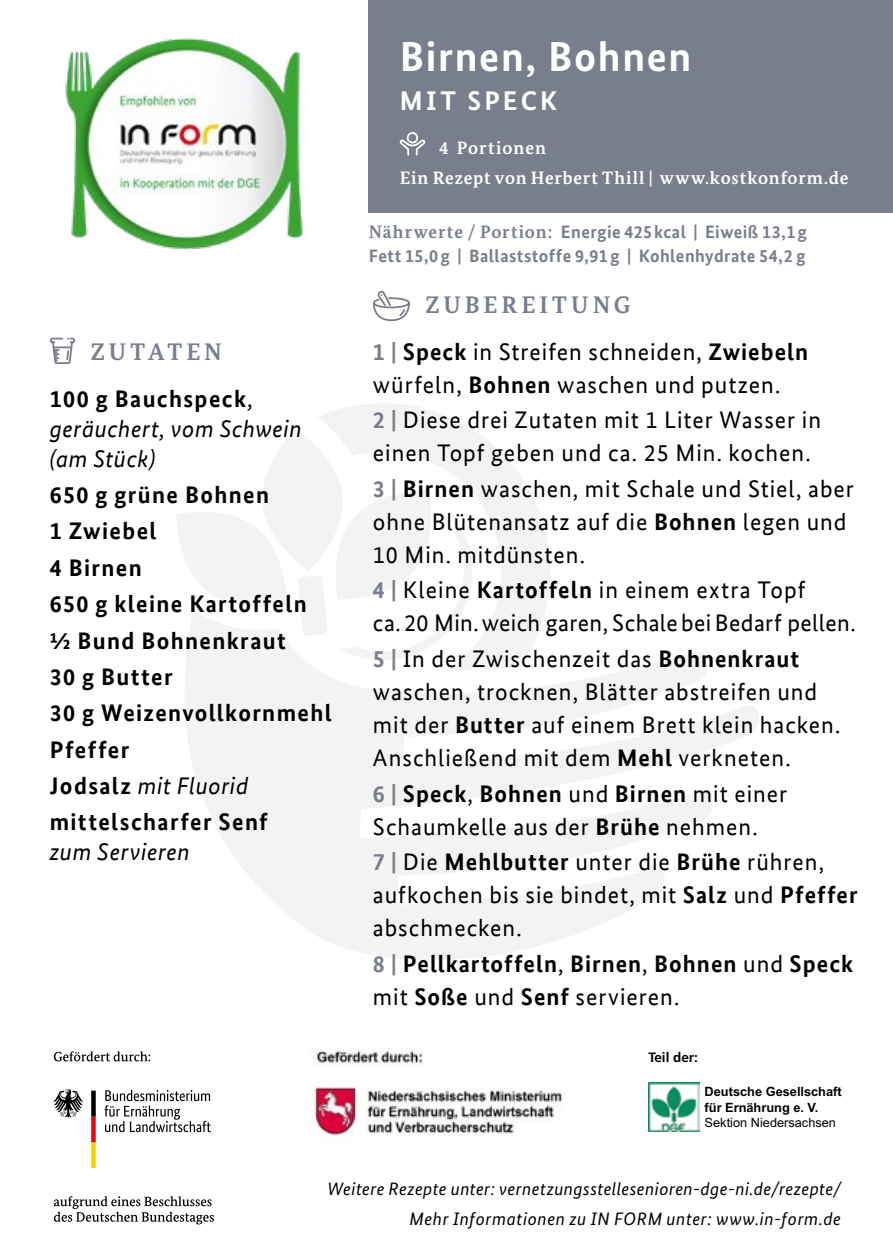
<style>
.page{position:relative;width:893px;height:1259px;background:#fff}
.page>*{position:absolute;margin:0;border:0;box-sizing:border-box;transform-origin:0 0}
.t1{font:700 42px "Bundes Sans";letter-spacing:.04em;color:#fff}
.t2{font:700 27px "Bundes Sans";letter-spacing:.12em;color:#fff}
.t3{font:24px/33px "Bundes Sans Office";letter-spacing:.04em;color:#000}
.t4{font:700 24px/36.3px "Bundes Sans Office";letter-spacing:.055em;color:#000}
.t5{font:24px/33px "Bundes Sans Office";letter-spacing:.015em;color:#000}
.t6{font:italic 24px/30px "Bundes Sans Office";letter-spacing:.025em;color:#000}
.t7{font:700 24px "Bundes Serif";letter-spacing:.165em;color:#787e8c}
.t8{font:italic 18px/29.4px "Bundes Sans";letter-spacing:.025em;color:#000;text-align:right}
.t9{font:700 18px/24px "Bundes Sans Office";letter-spacing:.025em;color:#787e8c}
.t10{font:700 18px/30.3px "Bundes Serif";letter-spacing:.05em;color:#fff}
.t11{font:700 13.5px "Frutiger LT Std";color:#000}
.t12{font:700 12.9px/15.3px "Arial";color:#000}
.t13{font:12.9px "Arial";color:#000}
.s1{font-weight:700;font-style:normal}
.s2{font-weight:400;font-style:italic}
.s3{font-family:"Bundes Serif"}
.s4{font-weight:700;color:#787e8c}
.s5{font-weight:700}
.s6{color:#787e8c}
.s7{font-weight:400}
</style>
<div class="page">
<svg style="left:54px;top:1051px;width:96px;height:10px"></svg>
<svg style="left:54px;top:1196px;width:160px;height:28px"></svg>
<svg style="left:53px;top:1089px;width:30px;height:28px"></svg>
<svg style="left:91px;top:1090px;width:5px;height:78px"></svg>
<svg style="left:105px;top:1090px;width:106px;height:42px"></svg>
<img style="left:315px;top:1050px;width:108px;height:15px">
<img style="left:314px;top:1087px;width:249px;height:49px">
<img style="left:648px;top:1083px;width:51px;height:48px">
<svg style="left:318px;top:403px;width:232px;height:206px;fill:#f3f3f3"></svg>
<svg style="left:188px;top:609px;width:571px;height:351px"></svg>
<svg style="left:177px;top:429px;width:323px;height:309px"></svg>
<div style="left:369px;top:0;width:524px;height:213px;background:#787e8c"></div>
<img style="left:65px;top:38px;width:238px;height:211px">
<svg style="left:372px;top:291px;width:38px;height:31px"></svg>
<svg style="left:49px;top:337px;width:27px;height:27px"></svg>
<svg style="left:400px;top:132px;width:26px;height:24px"></svg>
<h1 class="t1" style="left:400px;top:31px;width:293px">Birnen, Bohnen</h1>
<p class="t2" style="left:400px;top:84px;width:159px">MIT SPECK</p>
<p class="t10" style="left:400px;top:132px;width:450px;text-indent:40px">4 Portionen<br>Ein Rezept von Herbert Thill | www.kostkonform.de</p>
<p class="t7" style="left:91px;top:337px;width:133px">ZUTATEN</p>
<p class="t6" style="left:50px;top:383px;width:254px"><span class="s1">100 g Bauchspeck</span>, geräuchert, vom Schwein (am Stück)</p>
<p class="t4" style="left:50px;top:476px;width:283px">650 g grüne Bohnen<br>1 Zwiebel<br>4 Birnen<br>650 g kleine Kartoffeln ½ Bund Bohnenkraut<br>30 g Butter<br>30 g Weizenvollkornmehl<br>Pfeffer<br>Jodsalz <span class="s2">mit Fluorid </span>mittelscharfer Senf</p>
<p class="t6" style="left:50px;top:837px;width:142px">zum Servieren</p>
<p class="t9" style="left:369px;top:220px;width:440px"><span class="s3">Nährwerte / Portion:</span> Energie 425 kcal | Eiweiß 13,1 g<br>Fett 15,0 g | Ballaststoffe 9,91 g | Kohlenhydrate 54,2 g</p>
<p class="t7" style="left:425px;top:290px;width:207px">ZUBEREITUNG</p>
<p class="t3" style="left:373px;top:335px;width:437px"><span class="s4">1 |</span> <span class="s5">Speck</span> in Streifen schneiden, <span class="s5">Zwiebeln </span>würfeln, <span class="s5">Bohnen</span> waschen und putzen.</p>
<p class="t3" style="left:373px;top:403px;width:450px"><span class="s4">2 |</span> Diese drei Zutaten mit 1 Liter Wasser in einen Topf geben und ca. 25 Min. kochen.</p>
<p class="t3" style="left:373px;top:472px;width:483px"><span class="s4">3 |</span> <span class="s5">Birnen</span> waschen, mit Schale und Stiel, aber ohne Blütenansatz auf die <span class="s5">Bohnen</span> legen und<br>10 Min. mitdünsten.</p>
<p class="t5" style="left:373px;top:574px;width:484px"><span class="s4">4 |</span> Kleine <span class="s5">Kartoffeln</span> in einem extra Topf<br>ca. 20 Min. weich garen, Schale bei Bedarf pellen.</p>
<p class="t3" style="left:373px;top:642px;width:469px"><span class="s4">5 |</span> In der Zwischenzeit das <span class="s5">Bohnenkraut </span>waschen, trocknen, Blätter abstreifen und mit der <span class="s5">Butter</span> auf einem Brett klein hacken.<br>Anschließend mit dem <span class="s5">Mehl</span> verkneten.</p>
<p class="t3" style="left:373px;top:777px;width:416px"><span class="s4">6 |</span> <span class="s5">Speck</span>, <span class="s5">Bohnen</span> und <span class="s5">Birnen</span> mit einer<br>Schaumkelle aus der <span class="s5">Brühe</span> nehmen.</p>
<p class="t3" style="left:373px;top:845px;width:486px"><span class="s4">7 |</span> Die <span class="s5">Mehlbutter</span> unter die <span class="s5">Brühe</span> rühren, aufkochen bis sie bindet, mit <span class="s5">Salz</span> und <span class="s5">Pfeffer </span>abschmecken.</p>
<p class="t4" style="left:373px;top:947px;width:482px;line-height:33px"><span class="s6">8 |</span> Pellkartoffeln<span class="s7">,</span> Birnen<span class="s7">,</span> Bohnen <span class="s7">und</span> Speck <span class="s7">mit</span> Soße <span class="s7">und</span> Senf <span class="s7">servieren.</span></p>
<p class="t11" style="left:648px;top:1049px;width:51px">Teil der:</p>
<p class="t12" style="left:705px;top:1084px;width:139px">Deutsche Gesellschaft für Ernährung e. V.</p>
<p class="t13" style="left:705px;top:1114px;width:133px">Sektion Niedersachsen</p>
<p class="t8" style="left:327px;top:1174px;width:515px">Weitere Rezepte unter: vernetzungsstellesenioren-dge-ni.de/rezepte/<br>Mehr Informationen zu IN FORM unter: www.in-form.de</p>
</div>
